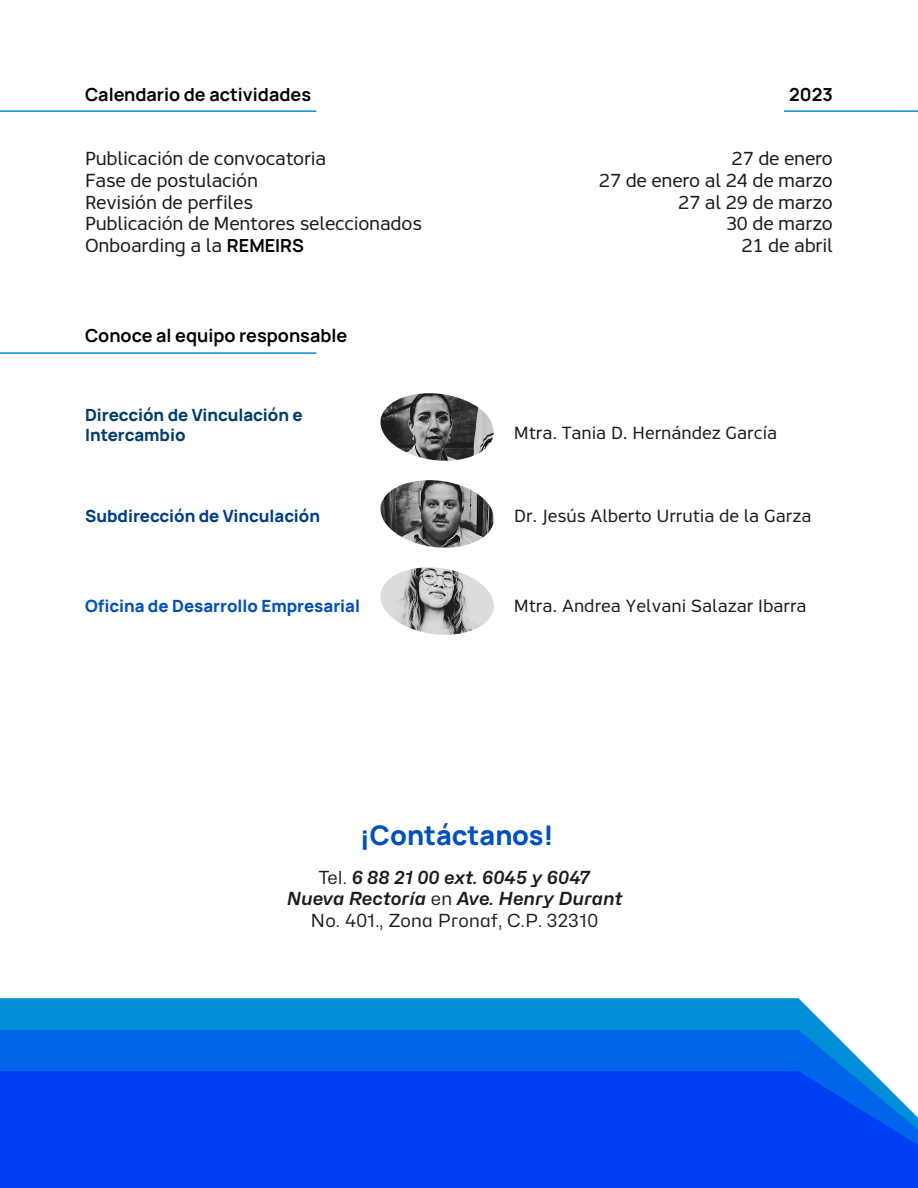
<style>
.page{position:relative;width:918px;height:1188px;background:#fff}
.page>*{position:absolute;margin:0;border:0;box-sizing:border-box;transform-origin:0 0}
.t1{font:800 27px "Manrope";color:#0051bd}
.t2{font:18px/21.6px "Resultat";letter-spacing:-.01em;color:#1d1d1b}
.t3{font:italic 700 18px/21.6px "Hubot Sans Semi";color:#1d1d1b;text-align:center}
.t4{font:700 18px "Manrope";color:#000}
.t5{font:18px "Hubot Sans Regular";color:#1d1d1b}
.t6{font:16.8px "Resultat";color:#1d1d1b}
.t7{font:800 16.8px/20.2px "Manrope";color:#003d6a}
.t8{font:800 16.8px "Manrope";color:#0051bd}
.t9{font:800 16.8px "Manrope";color:#003e87}
.s1{font-family:"Manrope";font-weight:700;color:#000}
.s2{font-family:"Hubot Sans Regular";font-weight:400;font-style:normal}
</style>
<div class="page">
<img style="left:380px;top:393px;width:114px;height:68px">
<img style="left:380px;top:480px;width:114px;height:68px">
<img style="left:380px;top:567px;width:114px;height:68px">
<hr style="left:0;top:110px;width:316px;height:2px;background:#008ed8">
<hr style="left:0;top:352px;width:316px;height:2px;background:#008ed8">
<hr style="left:784px;top:110px;width:134px;height:2px;background:#008ed8">
<div style="left:0;top:998px;width:830px;height:32px;background:#008ed8"></div>
<div style="left:0;top:1030px;width:871px;height:41px;background:#0065eb"></div>
<div style="left:0;top:1071px;width:918px;height:117px;background:#0040f5"></div>
<p class="t4" style="left:85px;top:79px;width:228px">Calendario de actividades</p>
<p class="t2" style="left:85px;top:149px;width:338px">Publicación de convocatoria<br>Fase de postulación<br>Revisión de perfiles<br>Publicación de Mentores seleccionados<br>Onboarding a la <span class="s1">REMEIRS</span></p>
<p class="t4" style="left:85px;top:321px;width:264px">Conoce al equipo responsable</p>
<p class="t7" style="left:85px;top:403px;width:219px">Dirección de Vinculación e<br>Intercambio</p>
<p class="t4" style="left:789px;top:79px;width:45px">2023</p>
<p class="t2" style="left:599px;top:149px;width:235px;text-align:right">27 de enero<br>27 de enero al 24 de marzo<br>27 al 29 de marzo<br>30 de marzo<br>21 de abril</p>
<p class="t6" style="left:514px;top:423px;width:265px">Mtra. Tania D. Hernández García</p>
<p class="t9" style="left:85px;top:501px;width:237px">Subdirección de Vinculación</p>
<p class="t6" style="left:514px;top:506px;width:299px">Dr. Jesús Alberto Urrutia de la Garza</p>
<p class="t8" style="left:85px;top:592px;width:277px">Oficina de Desarrollo Empresarial</p>
<p class="t6" style="left:514px;top:596px;width:294px">Mtra. Andrea Yelvani Salazar Ibarra</p>
<h1 class="t1" style="left:360px;top:812px;width:195px">¡Contáctanos!</h1>
<p class="t3" style="left:287px;top:867px;width:337px"><span class="s2">Tel.</span> 6 88 21 00 ext. 6045 y 6047<br>Nueva Rectoría <span class="s2">en</span> Ave. Henry Durant</p>
<p class="t5" style="left:311px;top:909px;width:289px">No. 401., Zona Pronaf, C.P. 32310</p>
</div>
